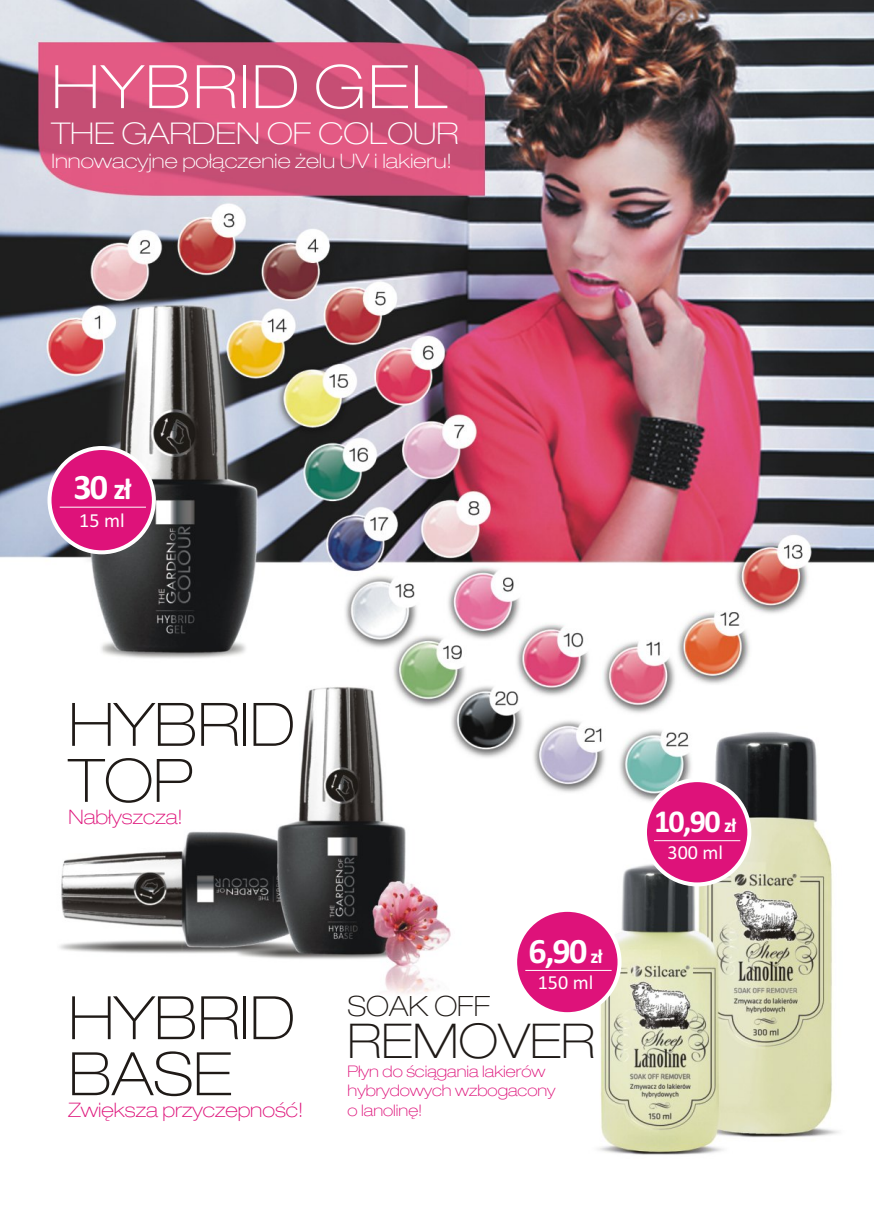
<style>
.page{position:relative;width:874px;height:1225px;background:#fff}
.page>*{position:absolute;margin:0;border:0;box-sizing:border-box;transform-origin:0 0}
.t1{font:100 expanded 60px/56px "Helvetica Neue LT Pro";color:#1f1a17}
.t2{font:100 expanded 60px "Helvetica Neue LT Pro";letter-spacing:.03em;color:#fff;scale:1.05 1}
.t3{font:100 expanded 48px "Helvetica Neue LT Pro";color:#1f1a17}
.t4{font:700 36px "Calibri";color:#fff}
.t5{font:700 32px "Calibri";color:#fff}
.t6{font:100 expanded 30px "Helvetica Neue LT Pro";color:#fff;scale:1.05 1}
.t7{font:100 expanded 28px "Helvetica Neue LT Pro";color:#1f1a17}
.t8{font:100 expanded 20px "Helvetica Neue LT Pro";color:#fff;scale:1.05 1}
.t9{font:100 expanded 20px "Helvetica Neue LT Pro";color:#de127a}
.t10{font:20px "Calibri";color:#fff}
.t11{font:100 expanded 16px/19.2px "Helvetica Neue LT Pro";color:#de127a}
.s1{font-size:30px}
.s2{font-size:20px}
</style>
<div class="page">
<img style="left:0;top:0;width:873px;height:1155px">
<div style="left:49px;top:448px;width:105px;height:104px;background:#de127a;border-radius:50%"></div>
<div style="left:47px;top:446px;width:109px;height:108px;border:4px solid #fff;border-radius:50%"></div>
<hr style="left:60px;top:506px;width:86px;height:1px;background:#fff">
<div style="left:515px;top:910px;width:104px;height:104px;background:#de127a;border-radius:50%"></div>
<div style="left:513px;top:908px;width:108px;height:108px;border:4px solid #fff;border-radius:50%"></div>
<hr style="left:525px;top:970px;width:86px;height:1px;background:#fff">
<div style="left:644px;top:780px;width:105px;height:104px;background:#de127a;border-radius:50%"></div>
<div style="left:642px;top:778px;width:109px;height:108px;border:4px solid #fff;border-radius:50%"></div>
<hr style="left:653px;top:840px;width:87px;height:1px;background:#fff">
<h1 class="t2" style="left:52px;top:65px;width:378px">HYBRID GEL</h1>
<h3 class="t6" style="left:52px;top:123px;width:389px">THE GARDEN OF COLOUR</h3>
<p class="t8" style="left:52px;top:154px;width:383px">Innowacyjne po³¹czenie ¿elu UV i lakieru!</p>
<h3 class="t4" style="left:73px;top:471px;width:60px">30 <span class="s1">z³</span></h3>
<p class="t10" style="left:79px;top:512px;width:47px">15 ml</p>
<h1 class="t1" style="left:69px;top:705px;width:228px">HYBRID<br>TOP</h1>
<p class="t9" style="left:69px;top:809px;width:116px">Nab³yszcza!</p>
<h1 class="t1" style="left:69px;top:998px;width:228px">HYBRID<br>BASE</h1>
<p class="t9" style="left:69px;top:1103px;width:236px">Zwiêksza przyczepnoœæ!</p>
<h3 class="t4" style="left:528px;top:935px;width:75px">6,90 <span class="s2">z³</span></h3>
<p class="t10" style="left:537px;top:974px;width:57px">150 ml</p>
<h3 class="t7" style="left:347px;top:996px;width:144px">SOAK OFF</h3>
<h2 class="t3" style="left:347px;top:1023px;width:249px">REMOVER</h2>
<p class="t11" style="left:347px;top:1064px;width:209px">P³yn do œci¹gania lakierów hybrydowych wzbogacony o lanolinê!</p>
<h3 class="t5" style="left:653px;top:808px;width:84px">10,90 <span class="s2">z³</span></h3>
<p class="t10" style="left:667px;top:844px;width:57px">300 ml</p>
</div>
